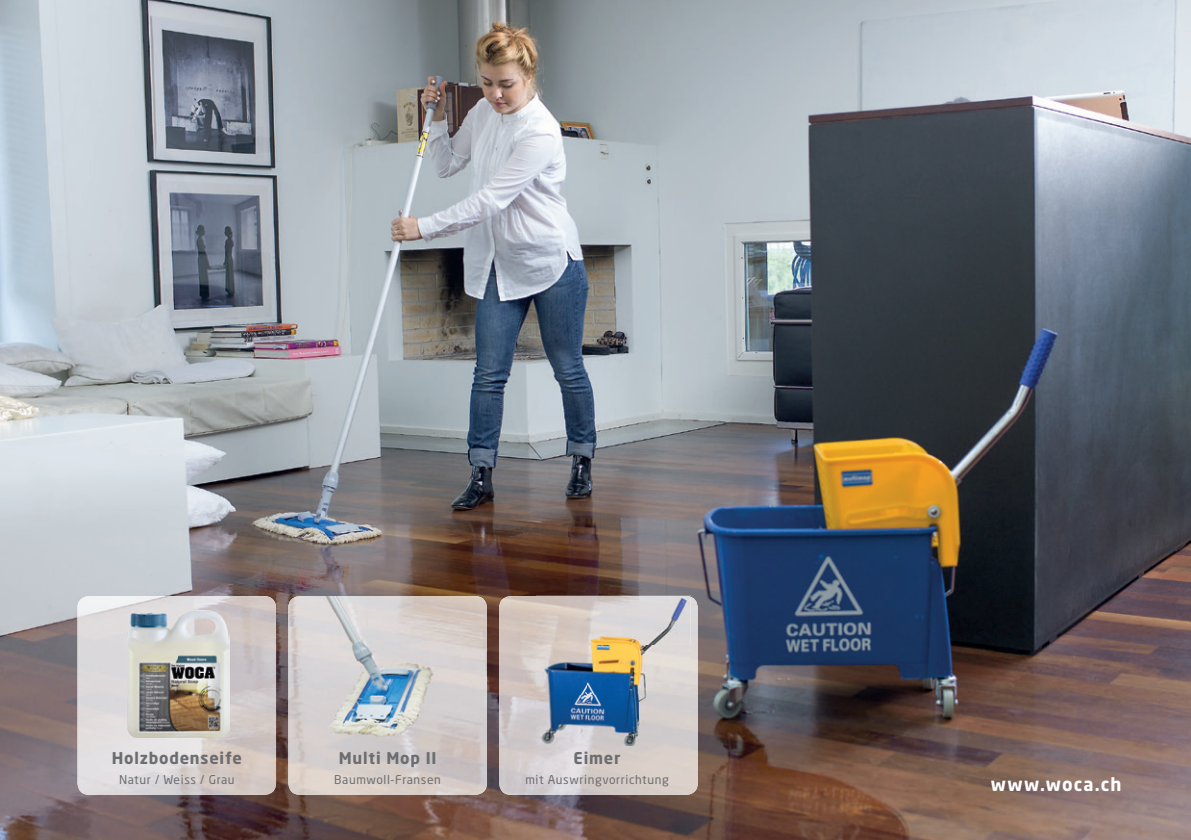
<style>
.page{position:relative;width:1191px;height:840px;background:#fff}
.page>*{position:absolute;margin:0;border:0;box-sizing:border-box;transform-origin:0 0}
.t1{font:700 18px "Neo Sans Pro";letter-spacing:.065em;color:#fff}
.t2{font:700 16px "Neo Sans Pro";letter-spacing:.05em;color:#6c6d70}
.t3{font:12px "Neo Sans Pro";letter-spacing:.05em;color:#6c6d70}
</style>
<div class="page">
<img style="left:0;top:0;width:1191px;height:839px">
<img style="left:78px;top:596px;width:198px;height:198px">
<img style="left:127px;top:610px;width:103px;height:126px">
<img style="left:288px;top:596px;width:199px;height:198px">
<img style="left:314px;top:596px;width:154px;height:199px">
<img style="left:499px;top:596px;width:198px;height:198px">
<img style="left:536px;top:595px;width:154px;height:150px">
<h2 class="t2" style="left:112px;top:746px;width:132px">Holzbodenseife</h2>
<p class="t3" style="left:119px;top:771px;width:117px">Natur / Weiss / Grau</p>
<h2 class="t2" style="left:339px;top:746px;width:99px">Multi Mop II</h2>
<p class="t3" style="left:334px;top:771px;width:108px">Baumwoll-Fransen</p>
<h1 class="t1" style="left:991px;top:772px;width:132px">www.woca.ch</h1>
<h2 class="t2" style="left:573px;top:746px;width:48px">Eimer</h2>
<p class="t3" style="left:525px;top:771px;width:145px">mit Auswringvorrichtung</p>
</div>
